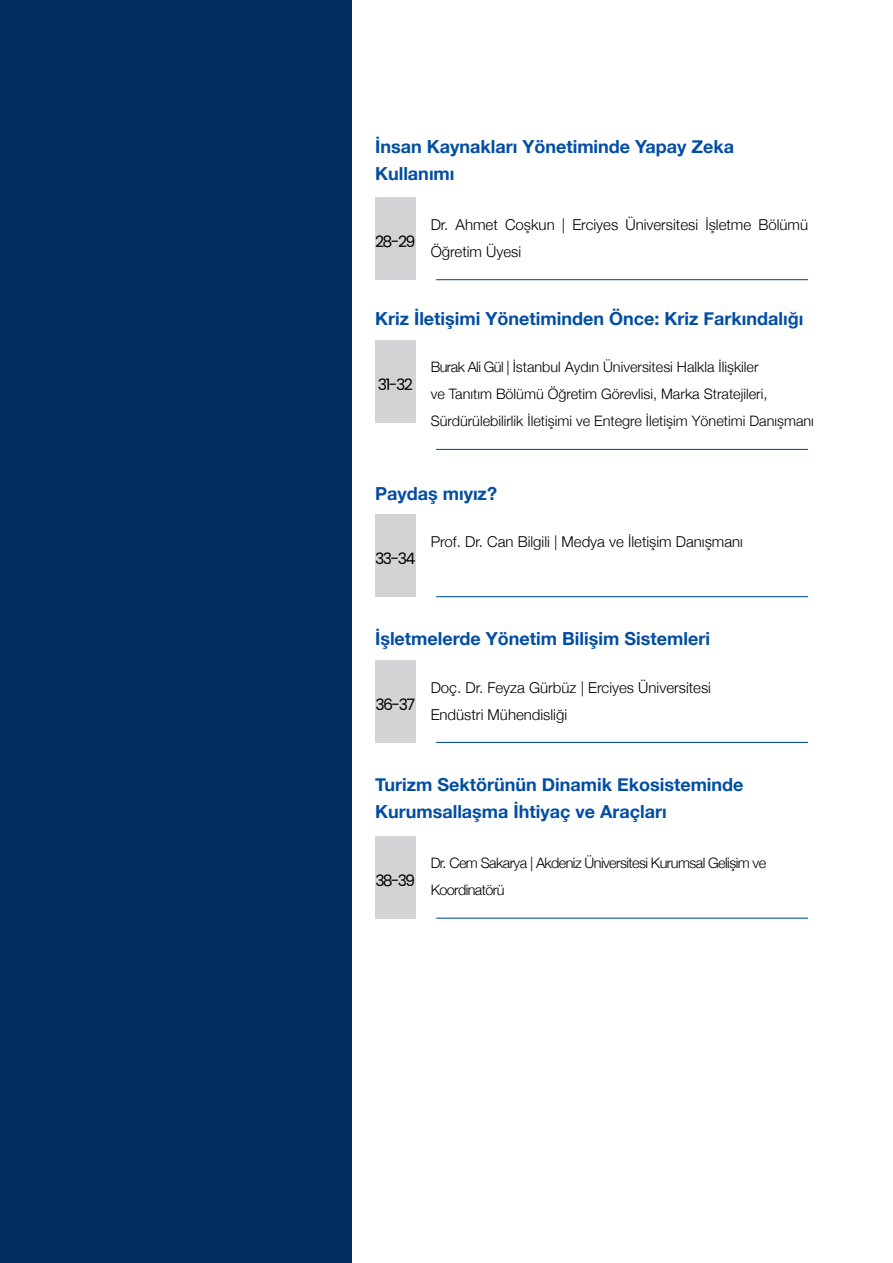
<style>
.page{position:relative;width:893px;height:1263px;background:#fff}
.page>*{position:absolute;margin:0;border:0;box-sizing:border-box;transform-origin:0 0}
.t1{font:700 18px/27px "Helvetica Neue";color:#034ea2}
.t2{font:15.75px "Poppins";letter-spacing:-.1em;color:#000}
.t3{font:300 15px/27px "Helvetica Neue";color:#000}
.t4{font:300 14.4px/27px "Helvetica Neue";color:#000}
.t5{font:300 14.4px/27px "Helvetica Neue";letter-spacing:-.04em;color:#000}
</style>
<div class="page">
<div style="left:0;top:0;width:351px;height:1263px;background:#002e5e"></div>
<div style="left:375px;top:198px;width:41px;height:82px;background:#d1d3d4"></div>
<hr style="left:436px;top:279px;width:372px;height:1px;background:#034ea2">
<div style="left:375px;top:660px;width:41px;height:83px;background:#d1d3d4"></div>
<hr style="left:436px;top:742px;width:372px;height:1px;background:#034ea2">
<div style="left:375px;top:340px;width:41px;height:83px;background:#d1d3d4"></div>
<hr style="left:436px;top:449px;width:372px;height:1px;background:#034ea2">
<div style="left:375px;top:515px;width:41px;height:82px;background:#d1d3d4"></div>
<hr style="left:436px;top:596px;width:372px;height:1px;background:#034ea2">
<div style="left:375px;top:836px;width:41px;height:83px;background:#d1d3d4"></div>
<hr style="left:436px;top:918px;width:372px;height:1px;background:#034ea2">
<p class="t1" style="left:375px;top:133px;width:361px">İnsan Kaynakları Yönetiminde Yapay Zeka<br>Kullanımı</p>
<p class="t2" style="left:375px;top:233px;width:42px">28-29</p>
<p class="t3" style="left:431px;top:210px;width:379px">Dr. Ahmet Coşkun | Erciyes Üniversitesi İşletme Bölümü<br>Öğretim Üyesi</p>
<p class="t1" style="left:375px;top:306px;width:430px">Kriz İletişimi Yönetiminden Önce: Kriz Farkındalığı</p>
<p class="t2" style="left:378px;top:375px;width:37px">31-32</p>
<p class="t4" style="left:431px;top:352px;width:385px">Burak Ali Gül | İstanbul Aydın Üniversitesi Halkla İlişkiler<br>ve Tanıtım Bölümü Öğretim Görevlisi, Marka Stratejileri,<br>Sürdürülebilirlik İletişimi ve Entegre İletişim Yönetimi Danışmanı</p>
<p class="t1" style="left:375px;top:480px;width:123px">Paydaş mıyız?</p>
<p class="t2" style="left:375px;top:550px;width:42px">33-34</p>
<p class="t3" style="left:431px;top:527px;width:314px">Prof. Dr. Can Bilgili | Medya ve İletişim Danışmanı</p>
<p class="t1" style="left:375px;top:626px;width:337px">İşletmelerde Yönetim Bilişim Sistemleri</p>
<p class="t2" style="left:375px;top:695px;width:41px">36-37</p>
<p class="t3" style="left:431px;top:673px;width:282px">Doç. Dr. Feyza Gürbüz | Erciyes Üniversitesi<br>Endüstri Mühendisliği</p>
<p class="t1" style="left:375px;top:772px;width:370px">Turizm Sektörünün Dinamik Ekosisteminde<br>Kurumsallaşma İhtiyaç ve Araçları</p>
<p class="t2" style="left:375px;top:871px;width:41px">38-39</p>
<p class="t5" style="left:431px;top:848px;width:337px">Dr. Cem Sakarya | Akdeniz Üniversitesi Kurumsal Gelişim ve<br>Koordinatörü</p>
</div>
